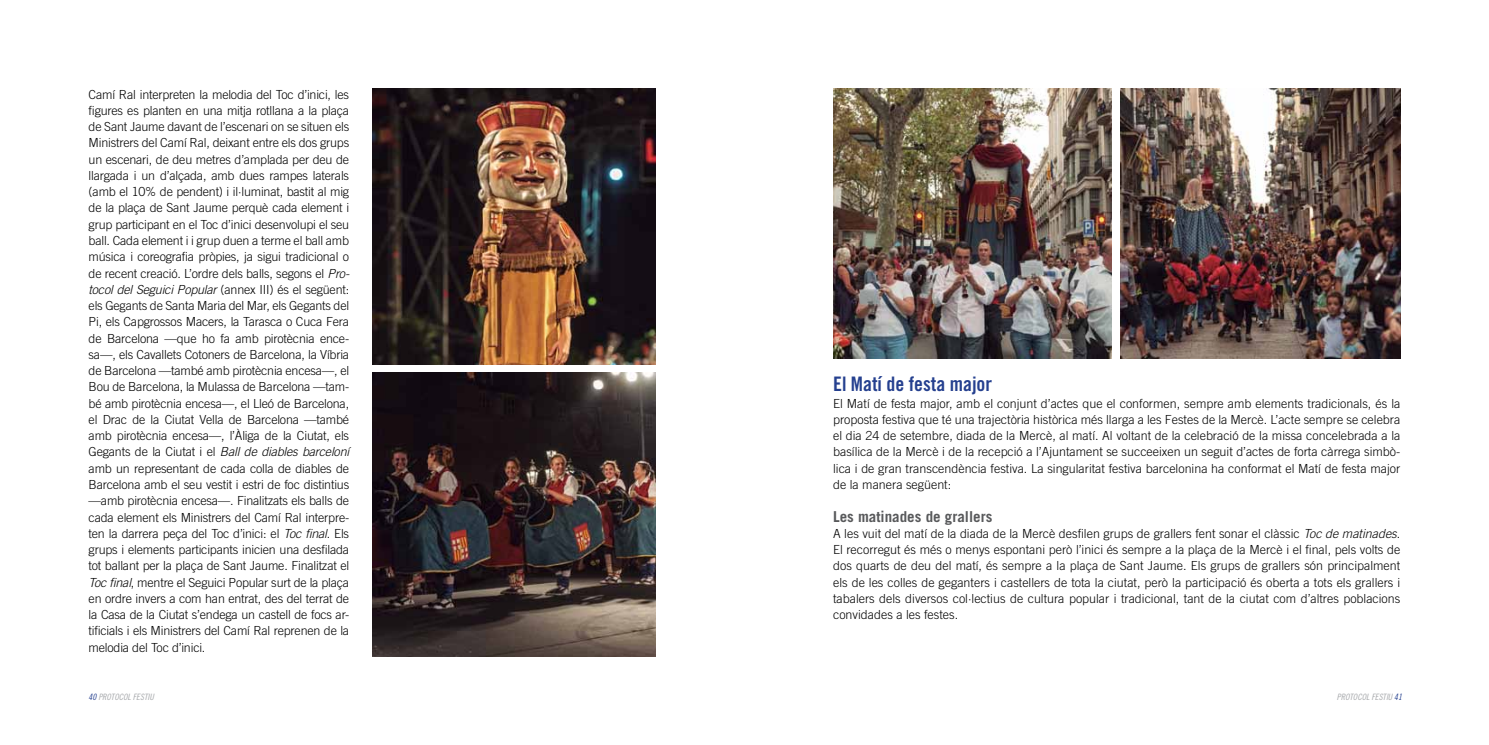
<style>
.page{position:relative;width:1489px;height:745px;background:#fff}
.page>*{position:absolute;margin:0;border:0;box-sizing:border-box;transform-origin:0 0}
.t1{font:20px "Trade Gothic Bold Cond Twenty";color:#25408f}
.t2{font:700 15px "Trade Gothic";color:#58595b}
.t3{font:300 12.5px/16.2px "Trade Gothic";color:#000;text-align:justify}
.t4{font:8.75px "Trade Gothic Cond Eighteen Obl";color:#a7a9ac}
.s1{font-style:italic}
.s2{color:#25408f}
</style>
<div class="page">
<img style="left:1120px;top:89px;width:280px;height:269px">
<img style="left:372px;top:89px;width:284px;height:275px">
<img style="left:372px;top:372px;width:284px;height:284px">
<img style="left:833px;top:89px;width:278px;height:269px">
<p class="t3" style="left:89px;top:86px;width:262px">Camí Ral interpreten la melodia del Toc d’inici, les figures es planten en una mitja rotllana a la plaça de Sant Jaume davant de l’escenari on se situen els Ministrers del Camí Ral, deixant entre els dos grups un escenari, de deu metres d’amplada per deu de llargada i un d’alçada, amb dues rampes laterals (amb el 10% de pendent) i il·luminat, bastit al mig de la plaça de Sant Jaume perquè cada element i grup participant en el Toc d’inici desenvolupi el seu ball. Cada element i i grup duen a terme el ball amb música i coreografia pròpies, ja sigui tradicional o de recent creació. L’ordre dels balls, segons el <span class="s1">Pro&shy;tocol del Seguici Popular</span> (annex III) és el següent: els Gegants de Santa Maria del Mar, els Gegants del Pi, els Capgrossos Macers, la Tarasca o Cuca fera de Barcelona —que ho fa amb pirotècnia ence&shy;sa—, els Cavallets Cotoners de Barcelona, la Víbria de Barcelona —també amb pirotècnia encesa—, el Bou de Barcelona, la Mulassa de Barcelona —tam&shy;bé amb pirotècnia encesa—, el Lleó de Barcelona, el Drac de la Ciutat Vella de Barcelona —també amb pirotècnia encesa—, l’Àliga de la Ciutat, els Gegants de la Ciutat i el <span class="s1">Ball de diables barceloní </span>amb un representant de cada colla de diables de Barcelona amb el seu vestit i estri de foc distintius —amb pirotècnia encesa—. Finalitzats els balls de cada element els Ministrers del Camí Ral interpre&shy;ten la darrera peça del Toc d’inici: el <span class="s1">Toc final</span>. Els grups i elements participants inicien una desfilada tot ballant per la plaça de Sant Jaume. Finalitzat el <span class="s1">Toc final</span>, mentre el Seguici Popular surt de la plaça en ordre invers a com han entrat, des del terrat de la Casa de la Ciutat s’endega un castell de focs ar&shy;tificials i els Ministrers del Camí Ral reprenen de la melodia del Toc d’inici.</p>
<h1 class="t1" style="left:833px;top:372px;width:160px">El Matí de festa major</h1>
<p class="t3" style="left:833px;top:394px;width:569px">El Matí de festa major, amb el conjunt d’actes que el conformen, sempre amb elements tradicionals, és la proposta festiva que té una trajectòria històrica més llarga a les Festes de la Mercè. L’acte sempre se celebra el dia 24 de setembre, diada de la Mercè, al matí. Al voltant de la celebració de la missa concelebrada a la basílica de la Mercè i de la recepció a l’Ajuntament se succeeixen un seguit d’actes de forta càrrega simbò&shy;lica i de gran transcendència festiva. La singularitat festiva barcelonina ha conformat el Matí de festa major de la manera següent:</p>
<p class="t2" style="left:833px;top:506px;width:161px">Les matinades de grallers</p>
<p class="t3" style="left:833px;top:524px;width:568px">A les vuit del matí de la diada de la Mercè desfilen grups de grallers fent sonar el clàssic <span class="s1">Toc de matinades</span>.<br>El recorregut és més o menys espontani però l’inici és sempre a la plaça de la Mercè i el final, pels volts de dos quarts de deu del matí, és sempre a la plaça de Sant Jaume. Els grups de grallers són principalment els de les colles de geganters i castellers de tota la ciutat, però la participació és oberta a tots els grallers i tabalers dels diversos col·lectius de cultura popular i tradicional, tant de la ciutat com d’altres poblacions convidades a les festes.</p>
<p class="t4" style="left:89px;top:691px;width:67px"><span class="s2">40</span> PROTOCOL FESTIU</p>
<p class="t4" style="left:1336px;top:691px;width:67px">PROTOCOL FESTIU <span class="s2">41</span></p>
</div>
